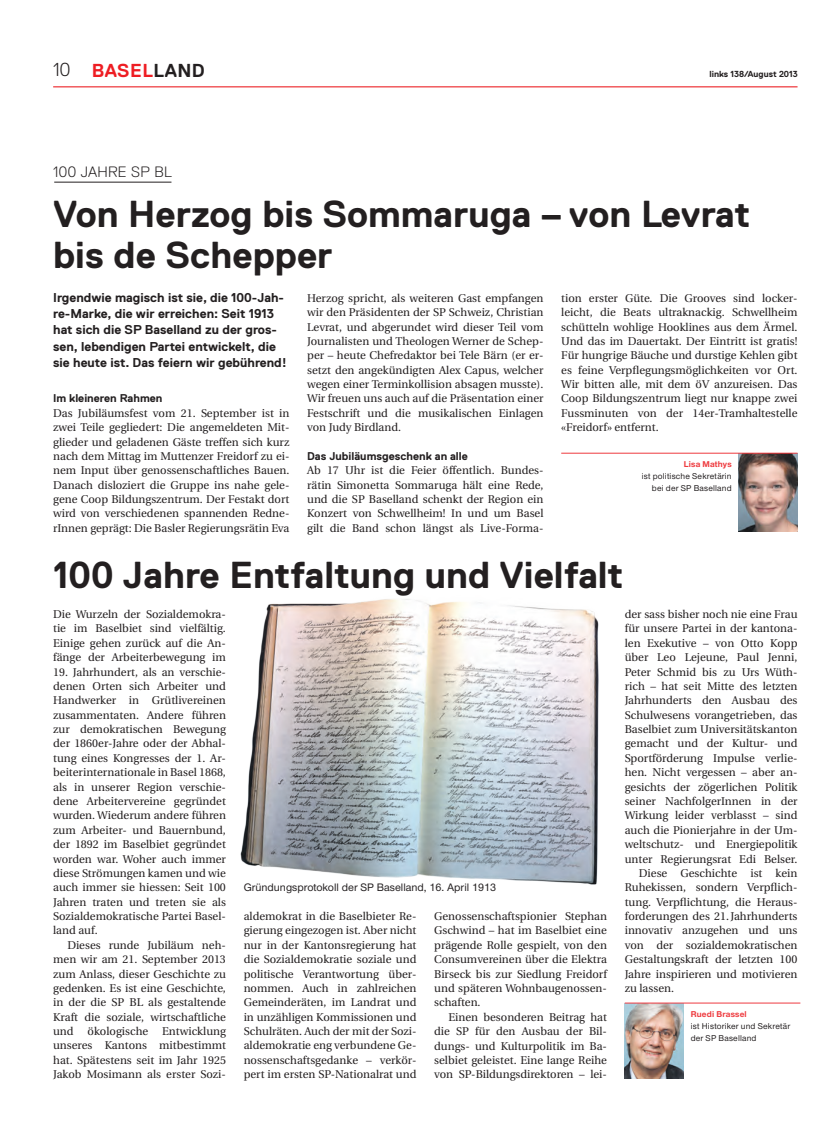
<style>
.page{position:relative;width:833px;height:1134px;background:#fff}
.page>*{position:absolute;margin:0;border:0;box-sizing:border-box;transform-origin:0 0}
.t1{font:700 37.5px/41.2px "Replica";color:#231f20}
.t2{font:700 18.75px "Replica";letter-spacing:.025em;color:#ee1d23}
.t3{font:300 15px "Replica";letter-spacing:.02em;color:#231f20}
.t4{font:700 12.75px/16.2px "Replica";color:#231f20}
.t5{font:11.25px/14.4px "Utopia";color:#231f20;text-align:justify}
.t6{font:500 11.25px "Nimbus San Nov";color:#231f20}
.t7{font:700 11.25px "Replica";color:#231f20}
.t8{font:500 8.75px/11.9px "Nimbus San Nov";letter-spacing:.02em;color:#231f20;text-align:right}
.t9{font:700 8.75px "Nimbus San Nov";letter-spacing:.02em;color:#ee3a3e}
.t10{font:700 8.75px "Replica";color:#231f20}
.s1{font-weight:300;color:#231f20}
.s2{color:#231f20}
</style>
<div class="page">
<hr style="left:53px;top:86px;width:744px;height:1px;background:#ee3a3e">
<hr style="left:54px;top:182px;width:117px;height:1px;background:#231f20">
<img style="left:240px;top:599px;width:359px;height:286px">
<img style="left:739px;top:454px;width:58px;height:78px">
<hr style="left:561px;top:453px;width:236px;height:1px;background:#ee3a3e">
<img style="left:625px;top:1004px;width:58px;height:74px">
<hr style="left:625px;top:1003px;width:175px;height:1px;background:#ee3a41">
<h2 class="t2" style="left:53px;top:60px;width:153px"><span class="s1">10</span> basel<span class="s2">land</span></h2>
<p class="t10" style="left:709px;top:69px;width:90px">links 138/August 2013</p>
<h3 class="t3" style="left:53px;top:163px;width:120px">100 JAHRE SP BL</h3>
<h1 class="t1" style="left:53px;top:193px;width:698px">Von Herzog bis Sommaruga – von Levrat bis de Schepper</h1>
<p class="t4" style="left:53px;top:289px;width:235px">I rgendwie magisch ist sie, die 100-Jah&shy;re-Marke, die wir erreichen: Seit 1913 hat sich die SP Baselland zu der gros&shy;sen, lebendigen Partei entwickelt, die sie heute ist. Das feiern wir gebührend!</p>
<p class="t5" style="left:307px;top:291px;width:238px">Herzog spricht, als weiteren Gast empfangen wir den Präsidenten der SP Schweiz, Christian Levrat, und abgerundet wird dieser Teil vom Journalisten und Theologen Werner de Schep&shy;per – heute Chefredaktor bei Tele Bärn (er er&shy;setzt den angekündigten Alex Capus, welcher wegen einer Terminkollision absagen musste).<br>Wir freuen uns auch auf die Präsentation einer Festschrift und die musikalischen Einlagen von Judy Birdland.</p>
<p class="t7" style="left:307px;top:450px;width:162px">Das Jubiläumsgeschenk an alle</p>
<p class="t5" style="left:307px;top:463px;width:238px">Ab 17 Uhr ist die Feier öffentlich. Bundes&shy;rätin Simonetta Sommaruga hält eine Rede, und die SP Baselland schenkt der Region ein Konzert von Schwellheim! In und um Basel gilt die Band schon längst als Live-Forma-</p>
<p class="t7" style="left:53px;top:392px;width:111px">I m kleineren Rahmen</p>
<p class="t5" style="left:53px;top:406px;width:238px">Das Jubiläumsfest vom 21. September ist in zwei Teile gegliedert: Die angemeldeten Mit&shy;glieder und geladenen Gäste treffen sich kurz nach dem Mittag im Muttenzer Freidorf zu ei&shy;nem Input über genossenschaftliches Bauen.<br>Danach disloziert die Gruppe ins nahe gele&shy;gene Coop Bildungszentrum. Der Festakt dort wird von verschiedenen spannenden Redne&shy;rInnen geprägt: Die Basler Regierungsrätin Eva</p>
<p class="t5" style="left:561px;top:291px;width:238px;text-align:left">tion erster Güte. Die Grooves sind locker&shy;leicht, die Beats ultraknackig. Schwellheim schütteln wohlige Hooklines aus dem Ärmel.<br>Und das im Dauertakt. Der Eintritt ist gratis!<br>Für hungrige Bäuche und durstige Kehlen gibt es feine Verpflegungsmöglichkeiten vor Ort.<br>Wir bitten alle, mit dem öV anzureisen. Das Coop Bildungszentrum liegt nur knappe zwei Fussminuten von der 14er-Tramhaltestelle «Freidorf» entfernt.</p>
<p class="t9" style="left:683px;top:459px;width:49px">Lisa Mathys</p>
<p class="t8" style="left:642px;top:470px;width:91px">ist politische Sekretärin bei der SP Baselland</p>
<h1 class="t1" style="left:53px;top:555px;width:571px">100 Jahre Entfaltung und Vielfalt</h1>
<p class="t5" style="left:53px;top:607px;width:174px">Die Wurzeln der Sozialdemokra&shy;tie im Baselbiet sind vielfältig.<br>Einige gehen zurück auf die An&shy;fänge der Arbeiterbewegung im</p>
<p class="t5" style="left:53px;top:665px;width:174px">19. Jahrhundert, als an verschie&shy;denen Orten sich Arbeiter und Handwerker in Grütlivereinen zusammentaten. Andere führen zur demokratischen Bewegung der 1860er-Jahre oder der Abhal&shy;tung eines Kongresses der 1. Ar&shy;beiterinternationale in Basel 1868, als in unserer Region verschie&shy;dene Arbeitervereine gegründet wurden. Wiederum andere führen zum Arbeiter- und Bauernbund, der 1892 im Baselbiet gegründet worden war. Woher auch immer diese Strömungen kamen und wie auch immer sie hiessen: Seit 100<br>Jahren traten und treten sie als Sozialdemokratische Partei Basel&shy;land auf.</p>
<p class="t5" style="left:53px;top:938px;width:174px;text-indent:14px">Dieses runde Jubiläum neh&shy;men wir am 21. September 2013 zum Anlass, dieser Geschichte zu gedenken. Es ist eine Geschichte, in der die SP BL als gestaltende Kraft die soziale, wirtschaftliche und ökologische Entwicklung unseres Kantons mitbestimmt hat. Spätestens seit im Jahr 1925<br>Jakob Mosimann als erster Sozi-</p>
<p class="t5" style="left:625px;top:607px;width:174px">der sass bisher noch nie eine Frau</p>
<p class="t5" style="left:625px;top:622px;width:174px">für unsere Partei in der kantona-</p>
<p class="t5" style="left:625px;top:636px;width:174px">len Exekutive – von Otto Kopp</p>
<p class="t5" style="left:625px;top:650px;width:174px">über Leo Lejeune, Paul Jenni,</p>
<p class="t5" style="left:625px;top:665px;width:174px">Peter Schmid bis zu Urs Wüth-</p>
<p class="t5" style="left:625px;top:679px;width:174px">rich – hat seit Mitte des letzten</p>
<p class="t5" style="left:625px;top:693px;width:174px">Jahrhunderts den Ausbau des</p>
<p class="t5" style="left:625px;top:708px;width:174px">Schulwesens vorangetrieben, das</p>
<p class="t5" style="left:625px;top:722px;width:174px">Baselbiet zum Universitätskanton</p>
<p class="t5" style="left:625px;top:737px;width:174px">gemacht und der Kultur- und</p>
<p class="t5" style="left:625px;top:751px;width:174px">Sportförderung Impulse verlie-</p>
<p class="t5" style="left:625px;top:765px;width:174px">hen. Nicht vergessen – aber an-</p>
<p class="t5" style="left:625px;top:780px;width:174px">gesichts der zögerlichen Politik</p>
<p class="t5" style="left:625px;top:794px;width:174px">seiner NachfolgerInnen in der</p>
<p class="t5" style="left:625px;top:808px;width:174px">Wirkung leider verblasst – sind</p>
<p class="t5" style="left:625px;top:823px;width:174px">auch die Pionierjahre in der Um-</p>
<p class="t5" style="left:625px;top:837px;width:174px">weltschutz- und Energiepolitik</p>
<p class="t5" style="left:625px;top:852px;width:174px">unter Regierungsrat Edi Belser.</p>
<p class="t5" style="left:639px;top:866px;width:160px">Diese Geschichte ist kein</p>
<p class="t5" style="left:625px;top:880px;width:174px">Ruhekissen, sondern Verpflich-</p>
<p class="t5" style="left:625px;top:895px;width:174px">tung. Verpflichtung, die Heraus-</p>
<p class="t5" style="left:625px;top:909px;width:174px">forderungen des 21.Jahrhunderts</p>
<p class="t5" style="left:625px;top:924px;width:174px">innovativ anzugehen und uns</p>
<p class="t5" style="left:625px;top:938px;width:174px">von der sozialdemokratischen</p>
<p class="t5" style="left:625px;top:952px;width:174px">Gestaltungskraft der letzten 100</p>
<p class="t5" style="left:625px;top:967px;width:174px">Jahre inspirieren und motivieren</p>
<p class="t5" style="left:625px;top:981px;width:51px">zu lassen.</p>
<p class="t6" style="left:244px;top:881px;width:254px">Gründungsprotokoll der SP Baselland, 16. April 1913</p>
<p class="t5" style="left:244px;top:909px;width:174px">aldemokrat in die Baselbieter Re&shy;gierung eingezogen ist. Aber nicht nur in der Kantonsregierung hat die Sozialdemokratie soziale und politische Verantwortung über&shy;nommen. Auch in zahlreichen Gemeinderäten, im Landrat und in unzähligen Kommissionen und Schulräten. Auch der mit der Sozi&shy;aldemokratie eng verbundene Ge&shy;nossenschaftsgedanke – verkör&shy;pert im ersten SP-Nationalrat und</p>
<p class="t5" style="left:434px;top:909px;width:174px">Genossenschaftspionier Stephan Gschwind – hat im Baselbiet eine prägende Rolle gespielt, von den Consumvereinen über die Elektra Birseck bis zur Siedlung Freidorf und späteren Wohnbaugenossen&shy;schaften.</p>
<p class="t9" style="left:690px;top:1009px;width:58px">Ruedi Brassel</p>
<p class="t8" style="left:690px;top:1020px;width:101px;text-align:left">ist Historiker und Sekretär der SP Baselland</p>
<p class="t5" style="left:434px;top:1010px;width:174px;text-indent:14px">Einen besonderen Beitrag hat die SP für den Ausbau der Bil&shy;dungs- und Kulturpolitik im Ba&shy;selbiet geleistet. Eine lange Reihe von SP-Bildungsdirektoren – lei-</p>
</div>
